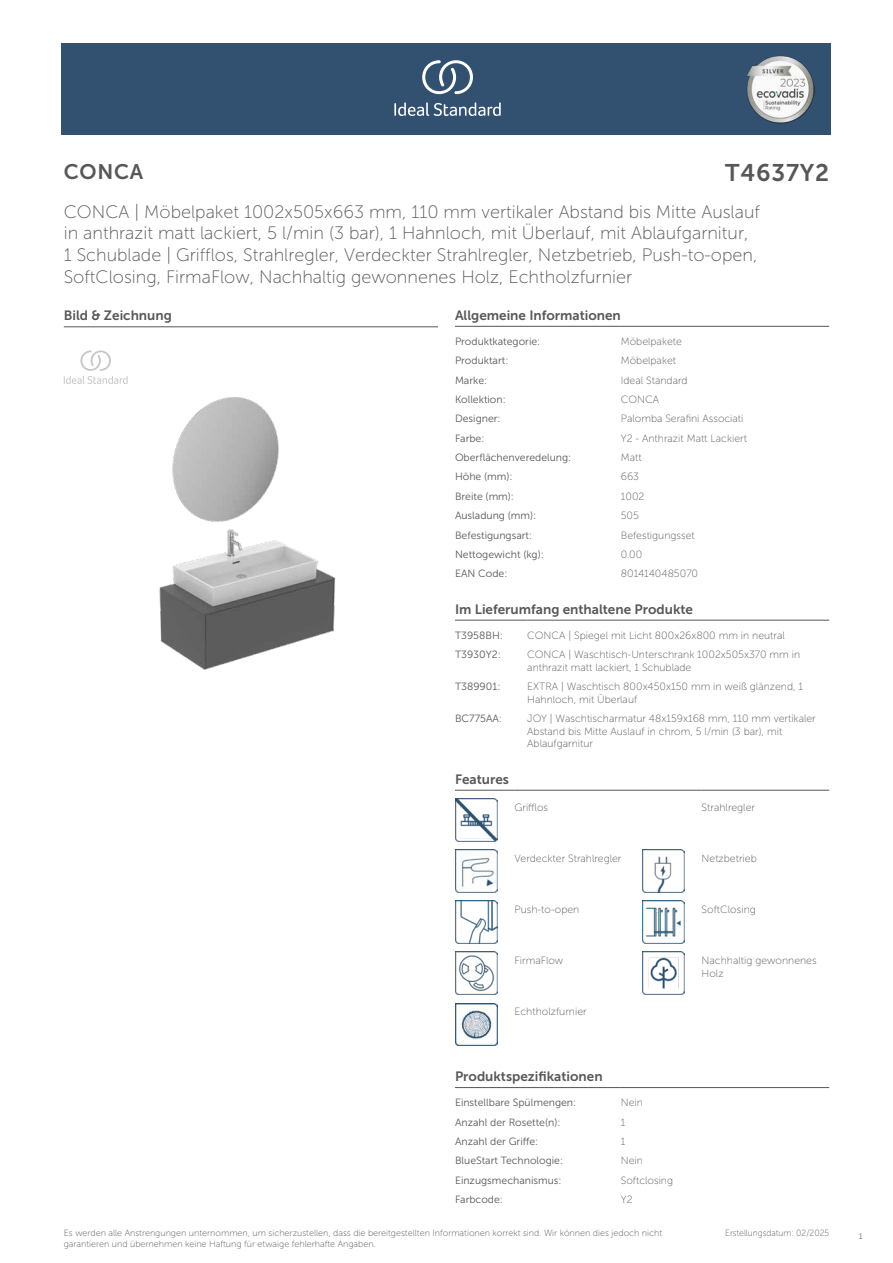
<style>
.page{position:relative;width:893px;height:1263px;background:#fff}
.page>*{position:absolute;margin:0;border:0;box-sizing:border-box;transform-origin:0 0}
.t1{font:24px "Museo Sans 700";letter-spacing:.035em;color:#575756}
.t2{font:21px "Museo Sans 700";letter-spacing:.035em;color:#575756}
.t3{font:18px/21.6px "Museo Sans 100";color:#575756}
.t4{font:13.5px "Museo Sans 700";color:#575756}
.t5{font:10.5px/12.6px "Museo Sans 100";color:#575756}
.t6{font:10.5px "Museo Sans 300";color:#575756}
.t7{font:9px/10.8px "Museo Sans 100";color:#575756}
.t8{font:9px "Museo Sans 100";color:#575756;scale:.95 1}
.t9{font:300 9px "Calibri";color:#575756;scale:.95 1}
</style>
<div class="page">
<div style="left:62px;top:43px;width:769px;height:91px;background:#325070"></div>
<hr style="left:455px;top:326px;width:166px;height:1px;background:#575756">
<hr style="left:621px;top:326px;width:208px;height:1px;background:#575756">
<hr style="left:455px;top:620px;width:72px;height:1px;background:#575756">
<hr style="left:527px;top:620px;width:302px;height:1px;background:#575756">
<hr style="left:455px;top:790px;width:59px;height:1px;background:#575756">
<hr style="left:514px;top:790px;width:128px;height:1px;background:#575756">
<hr style="left:642px;top:790px;width:60px;height:1px;background:#575756">
<hr style="left:702px;top:790px;width:127px;height:1px;background:#575756">
<img style="left:455px;top:799px;width:42px;height:42px">
<img style="left:455px;top:850px;width:42px;height:42px">
<img style="left:642px;top:850px;width:43px;height:42px">
<img style="left:455px;top:901px;width:42px;height:42px">
<img style="left:642px;top:901px;width:43px;height:42px">
<img style="left:455px;top:952px;width:42px;height:42px">
<img style="left:642px;top:952px;width:43px;height:42px">
<img style="left:455px;top:1003px;width:42px;height:42px">
<hr style="left:455px;top:1087px;width:166px;height:1px;background:#575756">
<hr style="left:621px;top:1087px;width:208px;height:1px;background:#575756">
<hr style="left:64px;top:327px;width:374px;height:1px;background:#575756">
<svg style="left:64px;top:350px;width:64px;height:34px"></svg>
<img style="left:159px;top:397px;width:177px;height:273px">
<svg style="left:394px;top:102px;width:107px;height:14px"></svg>
<svg style="left:422px;top:60px;width:51px;height:34px"></svg>
<img style="left:746px;top:56px;width:68px;height:67px">
<h2 class="t2" style="left:64px;top:160px;width:81px">CONCA</h2>
<h1 class="t1" style="left:725px;top:160px;width:106px">T4637Y2</h1>
<p class="t3" style="left:64px;top:201px;width:698px">CONCA | Möbelpaket 1002x505x663 mm, 110 mm vertikaler Abstand bis Mitte Auslauf in anthrazit matt lackiert, 5 l/min (3 bar), 1 Hahnloch, mit Überlauf, mit Ablaufgarnitur, 1 Schublade | Grifflos, Strahlregler, Verdeckter Strahlregler, Netzbetrieb, Push-to-open, SoftClosing, FirmaFlow, Nachhaltig gewonnenes Holz, Echtholzfurnier</p>
<p class="t4" style="left:64px;top:308px;width:110px">Bild &amp; Zeichnung</p>
<p class="t4" style="left:455px;top:308px;width:167px">Allgemeine Informationen</p>
<p class="t6" style="left:455px;top:336px;width:87px">Produktkategorie:</p>
<p class="t5" style="left:621px;top:335px;width:63px">Möbelpakete</p>
<p class="t6" style="left:455px;top:355px;width:55px">Produktart:</p>
<p class="t5" style="left:621px;top:355px;width:57px">Möbelpaket</p>
<p class="t6" style="left:455px;top:374px;width:34px">Marke:</p>
<p class="t5" style="left:621px;top:374px;width:68px">Ideal Standard</p>
<p class="t6" style="left:455px;top:394px;width:52px">Kollektion:</p>
<p class="t5" style="left:621px;top:393px;width:40px">CONCA</p>
<p class="t6" style="left:455px;top:413px;width:47px">Designer:</p>
<p class="t5" style="left:621px;top:413px;width:124px">Palomba Serafini Associati</p>
<p class="t6" style="left:455px;top:432px;width:31px">Farbe:</p>
<p class="t5" style="left:621px;top:432px;width:128px">Y2 - Anthrazit Matt Lackiert</p>
<p class="t6" style="left:455px;top:452px;width:118px">Oberflächenveredelung:</p>
<p class="t5" style="left:621px;top:451px;width:22px">Matt</p>
<p class="t6" style="left:455px;top:471px;width:59px">Höhe (mm):</p>
<p class="t5" style="left:621px;top:471px;width:20px">663</p>
<p class="t6" style="left:455px;top:491px;width:61px">Breite (mm):</p>
<p class="t5" style="left:621px;top:490px;width:25px">1002</p>
<p class="t6" style="left:455px;top:510px;width:83px">Ausladung (mm):</p>
<p class="t5" style="left:621px;top:509px;width:20px">505</p>
<p class="t6" style="left:455px;top:529px;width:79px">Befestigungsart:</p>
<p class="t5" style="left:621px;top:529px;width:75px">Befestigungsset</p>
<p class="t6" style="left:455px;top:549px;width:90px">Nettogewicht (kg):</p>
<p class="t5" style="left:621px;top:548px;width:23px">0.00</p>
<p class="t6" style="left:455px;top:568px;width:54px">EAN Code:</p>
<p class="t5" style="left:621px;top:567px;width:79px">8014140485070</p>
<p class="t4" style="left:455px;top:602px;width:240px">Im Lieferumfang enthaltene Produkte</p>
<p class="t6" style="left:455px;top:630px;width:49px">T3958BH:</p>
<p class="t5" style="left:527px;top:629px;width:259px">CONCA | Spiegel mit Licht 800x26x800 mm in neutral</p>
<p class="t6" style="left:455px;top:649px;width:47px">T3930Y2:</p>
<p class="t5" style="left:527px;top:648px;width:274px">CONCA | Waschtisch-Unterschrank 1002x505x370 mm in anthrazit matt lackiert, 1 Schublade</p>
<p class="t6" style="left:455px;top:681px;width:47px">T389901:</p>
<p class="t5" style="left:527px;top:680px;width:277px">EXTRA | Waschtisch 800x450x150 mm in weiß glänzend, 1<br>Hahnloch, mit Überlauf</p>
<p class="t6" style="left:455px;top:713px;width:49px">BC775AA:</p>
<p class="t5" style="left:527px;top:712px;width:290px">JOY | Waschtischarmatur 48x159x168 mm, 110 mm vertikaler<br>Abstand bis Mitte Auslauf in chrom, 5 l/min (3 bar), mit<br>Ablaufgarnitur</p>
<p class="t4" style="left:455px;top:772px;width:55px">Features</p>
<p class="t5" style="left:514px;top:801px;width:35px">Grifflos</p>
<p class="t5" style="left:702px;top:801px;width:55px">Strahlregler</p>
<p class="t5" style="left:514px;top:852px;width:108px">Verdeckter Strahlregler</p>
<p class="t5" style="left:702px;top:852px;width:57px">Netzbetrieb</p>
<p class="t5" style="left:514px;top:903px;width:66px">Push-to-open</p>
<p class="t5" style="left:702px;top:903px;width:56px">SoftClosing</p>
<p class="t5" style="left:514px;top:954px;width:50px">FirmaFlow</p>
<p class="t5" style="left:702px;top:954px;width:117px">Nachhaltig gewonnenes<br>Holz</p>
<p class="t5" style="left:514px;top:1005px;width:74px">Echtholzfurnier</p>
<p class="t4" style="left:455px;top:1069px;width:149px">Produktspezifikationen</p>
<p class="t6" style="left:455px;top:1097px;width:123px">Einstellbare Spülmengen:</p>
<p class="t5" style="left:621px;top:1096px;width:24px">Nein</p>
<p class="t6" style="left:455px;top:1116px;width:107px">Anzahl der Rosette(n):</p>
<p class="t5" style="left:621px;top:1116px;width:6px">1</p>
<p class="t6" style="left:455px;top:1136px;width:85px">Anzahl der Griffe:</p>
<p class="t5" style="left:621px;top:1135px;width:6px">1</p>
<p class="t6" style="left:455px;top:1155px;width:110px">BlueStart Technologie:</p>
<p class="t5" style="left:621px;top:1154px;width:24px">Nein</p>
<p class="t6" style="left:455px;top:1174px;width:108px">Einzugsmechanismus:</p>
<p class="t5" style="left:621px;top:1174px;width:54px">Softclosing</p>
<p class="t6" style="left:455px;top:1194px;width:49px">Farbcode:</p>
<p class="t5" style="left:621px;top:1193px;width:13px">Y2</p>
<p class="t7" style="left:64px;top:1227px;width:600px">Es werden alle Anstrengungen unternommen, um sicherzustellen, dass die bereitgestellten Informationen korrekt sind. Wir können dies jedoch nicht garantieren und übernehmen keine Haftung für etwaige fehlerhafte Angaben.</p>
<p class="t8" style="left:725px;top:1228px;width:111px">Erstellungsdatum: 02/2025</p>
<p class="t9" style="left:858px;top:1230px;width:6px">1</p>
</div>
